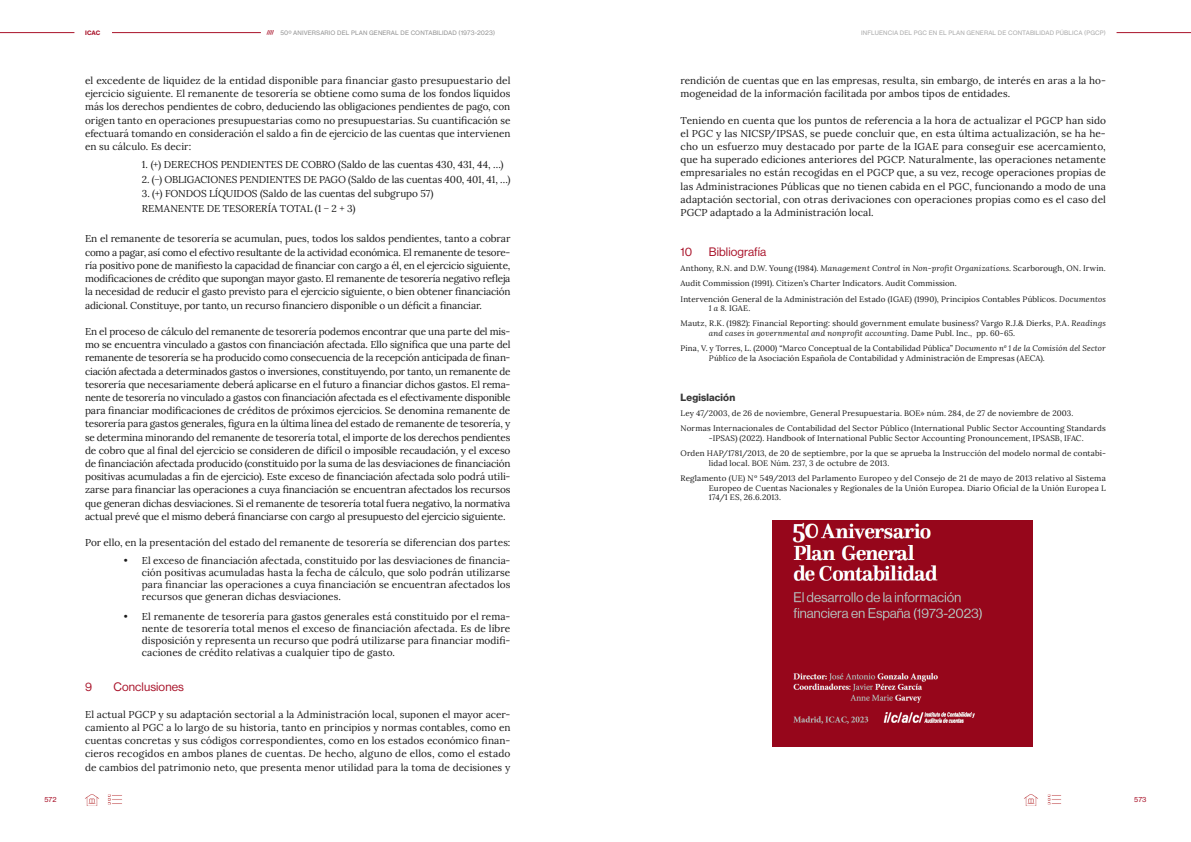
<style>
.page{position:relative;width:1191px;height:842px;background:#fff}
.page>*{position:absolute;margin:0;border:0;box-sizing:border-box;transform-origin:0 0}
.t1{font:12px "N Haas Grotesk DS Pro 55 Rg";letter-spacing:.01em;color:#a9132a}
._1_X__Ladillo__Sin_viñeta{font:10.2px "N Haas Grotesk DS Pro 75 Bd";letter-spacing:.02em;color:#393939}
.Texto_base{font:10px/13.2px "Lora";color:#191919;text-align:justify}
.Bibliografía{font:8px/9.6px "Lora";letter-spacing:.01em;color:#191919}
.t2{font:7px "N Haas Grotesk TX Pro 55 Rg";color:#a9132a}
.t3{font:6px "N Haas Grotesk TX Pro 55 Rg";letter-spacing:.015em;color:#aaa}
.t4{font:6px "N Haas Grotesk TX Pro 55 Rg";letter-spacing:.015em;color:#939393}
.t5{font:6px "N Haas Grotesk TX Pro 75 Bd";color:#a9132a}
.s1{font-family:"N Haas Grotesk TX Pro 75 Bd";font-size:5px;color:#a9132a}
.s2{font-style:italic}
</style>
<div class="page">
<hr style="left:112px;top:32px;width:149px;height:1px;background:#a9132a">
<hr style="left:0;top:32px;width:74px;height:1px;background:#a9132a">
<img style="left:1047px;top:794px;width:15px;height:11px">
<img style="left:107px;top:794px;width:15px;height:11px">
<img style="left:1024px;top:794px;width:14px;height:12px">
<img style="left:85px;top:794px;width:14px;height:12px">
<hr style="left:1116px;top:32px;width:75px;height:1px;background:#a9132a">
<img style="left:772px;top:521px;width:260px;height:225px">
<p class="t5" style="left:85px;top:29px;width:17px">ICAC</p>
<p class="t4" style="left:267px;top:29px;width:230px"><span class="s1">////</span> 50º ANIVERSARIO DEL PLAN GENERAL DE CONTABILIDAD (1973-2023)</p>
<p class="Texto_base" style="left:85px;top:73px;width:427px">el excedente de liquidez de la entidad disponible para financiar gasto presupuestario del ejercicio siguiente. El remanente de tesorería se obtiene como suma de los fondos líquidos más los derechos pendientes de cobro, deduciendo las obligaciones pendientes de pago, con origen tanto en operaciones presupuestarias como no presupuestarias. Su cuantificación se efectuará tomando en consideración el saldo a fin de ejercicio de las cuentas que intervienen en su cálculo. Es decir:</p>
<p class="Texto_base" style="left:142px;top:157px;width:363px">1. (+) DERECHOS PENDIENTES DE COBRO (Saldo de las cuentas 430, 431, 44, …)</p>
<p class="Texto_base" style="left:142px;top:172px;width:370px">2. (−) OBLIGACIONES PENDIENTES DE PAGO (Saldo de las cuentas 400, 401, 41, …)</p>
<p class="Texto_base" style="left:142px;top:187px;width:293px">3. (+) FONDOS LÍQUIDOS (Saldo de las cuentas del subgrupo 57)</p>
<p class="Texto_base" style="left:142px;top:201px;width:215px">REMANENTE DE TESORERÍA TOTAL (1 − 2 + 3)</p>
<p class="Texto_base" style="left:85px;top:232px;width:427px">En el remanente de tesorería se acumulan, pues, todos los saldos pendientes, tanto a cobrar como a pagar, así como el efectivo resultante de la actividad económica. El remanente de tesore&shy;ría positivo pone de manifiesto la capacidad de financiar con cargo a él, en el ejercicio siguiente, modificaciones de crédito que supongan mayor gasto. El remanente de tesorería negativo refleja la necesidad de reducir el gasto previsto para el ejercicio siguiente, o bien obtener financiación adicional. Constituye, por tanto, un recurso financiero disponible o un déficit a financiar.</p>
<p class="Texto_base" style="left:85px;top:324px;width:427px">En el proceso de cálculo del remanente de tesorería podemos encontrar que una parte del mis&shy;mo se encuentra vinculado a gastos con financiación afectada. Ello significa que una parte del remanente de tesorería se ha producido como consecuencia de la recepción anticipada de finan&shy;ciación afectada a determinados gastos o inversiones, constituyendo, por tanto, un remanente de tesorería que necesariamente deberá aplicarse en el futuro a financiar dichos gastos. El rema&shy;nente de tesorería no vinculado a gastos con financiación afectada es el efectivamente disponible para financiar modificaciones de créditos de próximos ejercicios. Se denomina remanente de tesorería para gastos generales, figura en la última línea del estado de remanente de tesorería, y se determina minorando del remanente de tesorería total, el importe de los derechos pendientes de cobro que al final del ejercicio se consideren de difícil o imposible recaudación, y el exceso de financiación afectada producido (constituido por la suma de las desviaciones de financiación positivas acumuladas a fin de ejercicio). Este exceso de financiación afectada solo podrá utili&shy;zarse para financiar las operaciones a cuya financiación se encuentran afectados los recursos que generan dichas desviaciones. Si el remanente de tesorería total fuera negativo, la normativa actual prevé que el mismo deberá financiarse con cargo al presupuesto del ejercicio siguiente.</p>
<p class="Texto_base" style="left:85px;top:535px;width:427px">Por ello, en la presentación del estado del remanente de tesorería se diferencian dos partes:</p>
<p class="Texto_base" style="left:142px;top:554px;width:370px;line-height:12px;text-indent:-18px">• El exceso de financiación afectada, constituido por las desviaciones de financia&shy;ción positivas acumuladas hasta la fecha de cálculo, que solo podrán utilizarse para financiar las operaciones a cuya financiación se encuentran afectados los recursos que generan dichas desviaciones.</p>
<p class="Texto_base" style="left:142px;top:610px;width:370px;line-height:12px;text-indent:-18px">• El remanente de tesorería para gastos generales está constituido por el rema&shy;nente de tesorería total menos el exceso de financiación afectada. Es de libre disposición y representa un recurso que podrá utilizarse para financiar modifi&shy;caciones de crédito relativas a cualquier tipo de gasto.</p>
<p class="t1" style="left:85px;top:680px;width:8px">9</p>
<p class="t1" style="left:113px;top:680px;width:72px">Conclusiones</p>
<p class="Texto_base" style="left:85px;top:707px;width:427px">El actual PGCP y su adaptación sectorial a la Administración local, suponen el mayor acer&shy;camiento al PGC a lo largo de su historia, tanto en principios y normas contables, como en cuentas concretas y sus códigos correspondientes, como en los estados económico finan&shy;cieros recogidos en ambos planes de cuentas. De hecho, alguno de ellos, como el estado de cambios del patrimonio neto, que presenta menor utilidad para la toma de decisiones y</p>
<p class="t3" style="left:861px;top:29px;width:246px">INFLUENCIA DEL PGC EN EL PLAN GENERAL DE CONTABI LI DAD PÚBLICA (PGCP)</p>
<p class="Texto_base" style="left:680px;top:73px;width:427px">rendición de cuentas que en las empresas, resulta, sin embargo, de interés en aras a la ho&shy;mogeneidad de la información facilitada por ambos tipos de entidades.</p>
<p class="Texto_base" style="left:680px;top:113px;width:427px">Teniendo en cuenta que los puntos de referencia a la hora de actualizar el PGCP han sido el PGC y las NICSP/IPSAS, se puede concluir que, en esta última actualización, se ha he&shy;cho un esfuerzo muy destacado por parte de la IGAE para conseguir ese acercamiento, que ha superado ediciones anteriores del PGCP. Naturalmente, las operaciones netamente empresariales no están recogidas en el PGCP que, a su vez, recoge operaciones propias de las Administraciones Públicas que no tienen cabida en el PGC, funcionando a modo de una adaptación sectorial, con otras derivaciones con operaciones propias como es el caso del PGCP adaptado a la Administración local.</p>
<p class="t1" style="left:680px;top:245px;width:13px">10</p>
<p class="t1" style="left:709px;top:245px;width:59px">Bibliografía</p>
<p class="Bibliografía" style="left:680px;top:263px;width:427px">Anthony, R.N. and D.W. Young (1984). <span class="s2">Management Control in Non-profit Organizations</span>. Scarborough, ON. Irwin.</p>
<p class="Bibliografía" style="left:680px;top:278px;width:278px">Audit Commission (1991). Citizen’s Charter Indicators. Audit Commission.</p>
<p class="Bibliografía" style="left:709px;top:293px;width:398px;text-indent:-28px">Intervención General de la Administración del Estado (IGAE) (1990), Principios Contables Públicos. <span class="s2">Documentos<br>1 a 8</span>. IGAE.</p>
<p class="Bibliografía" style="left:709px;top:318px;width:398px;text-indent:-28px">Mautz, R.K. (1982): Financial Reporting: should government emulate business? Vargo R.J.&amp; Dierks, P.A. <span class="s2">Readings and cases in governmental and nonprofit accounting</span>. Dame Publ. Inc., pp. 60-65.</p>
<p class="Bibliografía" style="left:709px;top:343px;width:398px;text-indent:-28px">Pina, V. y Torres, L. (2000) “Marco Conceptual de la Contabilidad Pública” <span class="s2">Documento nº 1 de la Comisión del Sector<br>Público</span> de la Asociación Española de Contabilidad y Administración de Empresas (AECA).</p>
<p class="_1_X__Ladillo__Sin_viñeta" style="left:680px;top:391px;width:56px">Legislación</p>
<p class="Bibliografía" style="left:680px;top:408px;width:394px">Ley 47/2003, de 26 de noviembre, General Presupuestaria. BOE» núm. 284, de 27 de noviembre de 2003.</p>
<p class="Bibliografía" style="left:709px;top:423px;width:398px;text-indent:-28px">Normas Internacionales de Contabilidad del Sector Público (International Public Sector Accounting Standards -IPSAS) (2022). Handbook of International Public Sector Accounting Pronouncement, IPSASB, IFAC.</p>
<p class="Bibliografía" style="left:709px;top:448px;width:398px;text-indent:-28px">Orden HAP/1781/2013, de 20 de septiembre, por la que se aprueba la Instrucción del modelo normal de contabi&shy;lidad local. BOE Núm. 237, 3 de octubre de 2013.</p>
<p class="Bibliografía" style="left:709px;top:473px;width:398px;text-align:justify;text-indent:-28px">Reglamento (UE) Nº 549/2013 del Parlamento Europeo y del Consejo de 21 de mayo de 2013 relativo al Sistema Europeo de Cuentas Nacionales y Regionales de la Unión Europea. Diario Oficial de la Unión Europea L 174/1 ES, 26.6.2013.</p>
<p class="t2" style="left:45px;top:795px;width:14px">572</p>
<p class="t2" style="left:1134px;top:795px;width:14px">573</p>
</div>
